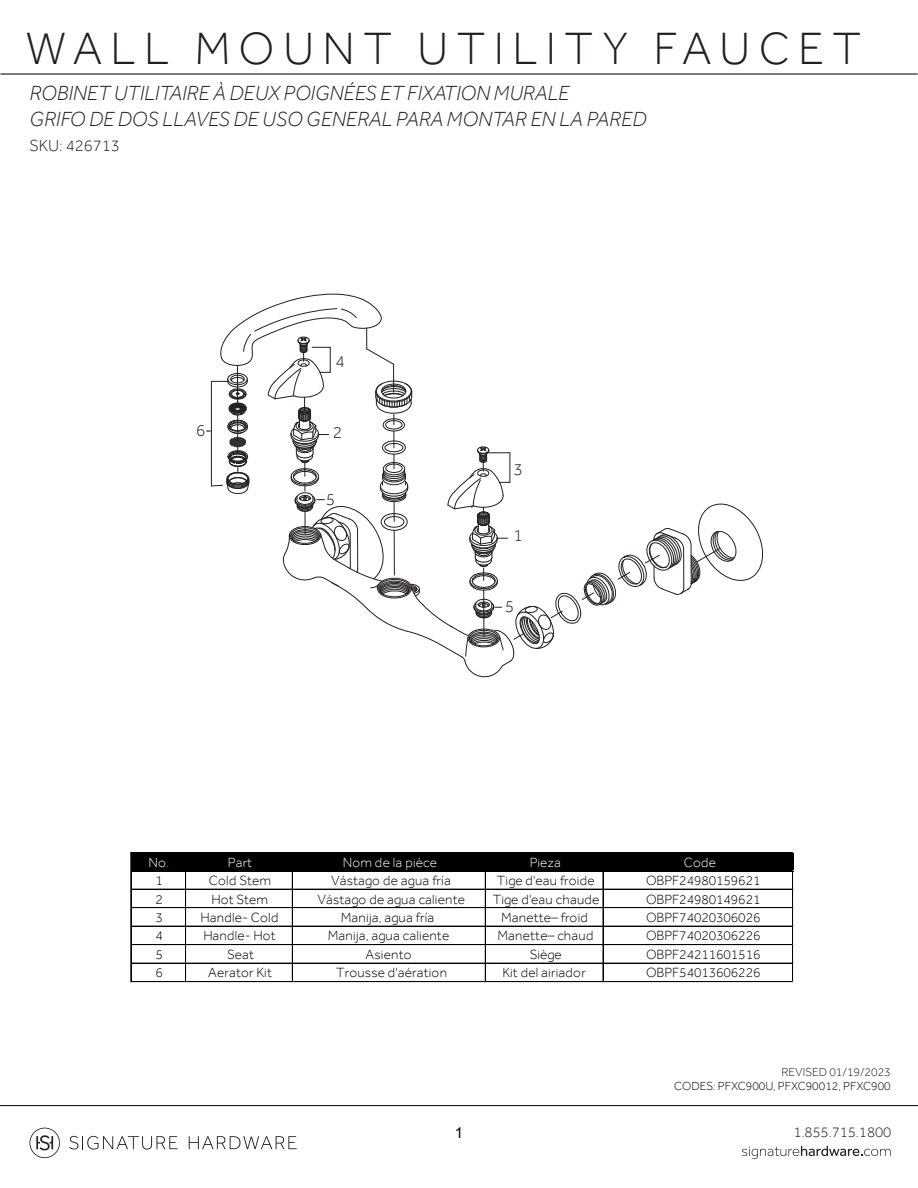
<style>
.page{position:relative;width:918px;height:1188px;background:#fff}
.page>*{position:absolute;margin:0;border:0;box-sizing:border-box;transform-origin:0 0}
.t1{font:300 46.5px "Effra";letter-spacing:.18em;color:#231f20}
.t2{font:italic 300 21px/25.5px "Effra";color:#231f20}
.t3{font:300 17.1px "Effra";color:#231f20}
.t4{font:300 16.5px "Effra";color:#231f20}
.t5{font:300 15px "Effra";letter-spacing:-.01em;color:#231f20}
.t6{font:15px "Arial";color:#010101}
.t7{font:300 13.65px "Effra";color:#000}
.t8{font:300 13.65px "Effra";letter-spacing:.02em;color:#000}
.t9{font:300 13.65px "Effra";letter-spacing:.015em;color:#fff}
.t10{font:300 12px "Effra";color:#010101}
.t11{font:300 12px "Effra";color:#231f20}
</style>
<div class="page">
<svg style="left:29px;top:1128px;width:31px;height:30px"></svg>
<svg style="left:69px;top:1136px;width:109px;height:14px"></svg>
<svg style="left:189px;top:1136px;width:108px;height:13px"></svg>
<hr style="left:0;top:1105px;width:918px;height:1px;background:#151718">
<svg style="left:742px;top:1146px;width:149px;height:13px"></svg>
<hr style="left:0;top:73px;width:918px;height:2px;background:#151718">
<svg style="left:206px;top:293px;width:558px;height:385px"></svg>
<div style="left:132px;top:853px;width:661px;height:18px;background:#000"></div>
<hr style="left:132px;top:852px;width:661px;height:1px;background:#000">
<hr style="left:132px;top:871px;width:661px;height:1px;background:#000">
<hr style="left:132px;top:889px;width:661px;height:1px;background:#000">
<hr style="left:132px;top:907px;width:661px;height:1px;background:#000">
<hr style="left:132px;top:908px;width:661px;height:1px;background:#000">
<hr style="left:132px;top:926px;width:661px;height:1px;background:#000">
<hr style="left:132px;top:944px;width:661px;height:1px;background:#000">
<hr style="left:132px;top:945px;width:661px;height:1px;background:#000">
<hr style="left:132px;top:963px;width:661px;height:1px;background:#000">
<hr style="left:131px;top:852px;width:1px;height:130px;background:#000">
<hr style="left:185px;top:853px;width:1px;height:129px;background:#000">
<hr style="left:186px;top:853px;width:1px;height:129px;background:#000">
<hr style="left:292px;top:853px;width:1px;height:129px;background:#000">
<hr style="left:485px;top:853px;width:1px;height:129px;background:#000">
<hr style="left:603px;top:853px;width:1px;height:129px;background:#000">
<hr style="left:132px;top:981px;width:661px;height:1px;background:#000">
<hr style="left:132px;top:982px;width:661px;height:1px;background:#000">
<hr style="left:792px;top:853px;width:1px;height:129px;background:#000">
<hr style="left:793px;top:853px;width:1px;height:129px;background:#000">
<h1 class="t1" style="left:26px;top:20px;width:837px">WALL MOUNT UTILITY FAUCET</h1>
<h2 class="t2" style="left:30px;top:80px;width:618px">ROBINET UTILITAIRE À DEUX POIGNÉES ET FIXATION MURALE<br>GRIFO DE DOS LLAVES DE USO GENERAL PARA MONTAR EN LA PARED</h2>
<p class="t4" style="left:30px;top:136px;width:92px">SKU: 426713</p>
<p class="t3" style="left:196px;top:420px;width:11px">6</p>
<p class="t3" style="left:336px;top:351px;width:11px">4</p>
<p class="t3" style="left:333px;top:422px;width:11px">2</p>
<p class="t3" style="left:326px;top:489px;width:11px">5</p>
<p class="t3" style="left:513px;top:459px;width:11px">3</p>
<p class="t3" style="left:514px;top:525px;width:11px">1</p>
<p class="t3" style="left:505px;top:596px;width:11px">5</p>
<p class="t9" style="left:149px;top:854px;width:22px">No.</p>
<p class="t9" style="left:228px;top:854px;width:26px">Part</p>
<p class="t9" style="left:343px;top:854px;width:96px">Nom de la pièce</p>
<p class="t9" style="left:530px;top:854px;width:33px">Pieza</p>
<p class="t9" style="left:684px;top:854px;width:34px">Code</p>
<p class="t7" style="left:155px;top:872px;width:9px">1</p>
<p class="t7" style="left:209px;top:872px;width:64px">Cold Stem</p>
<p class="t7" style="left:331px;top:872px;width:121px">Vástago de agua fría</p>
<p class="t7" style="left:497px;top:872px;width:99px">Tige d'eau froide</p>
<p class="t7" style="left:646px;top:872px;width:116px">OBPF24980159621</p>
<p class="t7" style="left:155px;top:891px;width:9px">2</p>
<p class="t7" style="left:212px;top:891px;width:58px">Hot Stem</p>
<p class="t8" style="left:318px;top:892px;width:149px">Vástago de agua caliente</p>
<p class="t8" style="left:493px;top:892px;width:108px">Tige d'eau chaude</p>
<p class="t7" style="left:646px;top:891px;width:116px">OBPF24980149621</p>
<p class="t7" style="left:155px;top:909px;width:9px">3</p>
<p class="t8" style="left:201px;top:909px;width:79px">Handle- Cold</p>
<p class="t8" style="left:341px;top:909px;width:95px">Manija, agua fría</p>
<p class="t7" style="left:501px;top:909px;width:88px">Manette– froid</p>
<p class="t7" style="left:646px;top:909px;width:116px">OBPF74020306026</p>
<p class="t7" style="left:155px;top:928px;width:9px">4</p>
<p class="t8" style="left:203px;top:928px;width:74px">Handle- Hot</p>
<p class="t8" style="left:328px;top:928px;width:123px">Manija, agua caliente</p>
<p class="t7" style="left:498px;top:928px;width:97px">Manette– chaud</p>
<p class="t7" style="left:646px;top:928px;width:116px">OBPF74020306226</p>
<p class="t7" style="left:155px;top:946px;width:9px">5</p>
<p class="t7" style="left:227px;top:946px;width:28px">Seat</p>
<p class="t8" style="left:366px;top:946px;width:48px">Asiento</p>
<p class="t7" style="left:530px;top:946px;width:34px">Siège</p>
<p class="t7" style="left:646px;top:946px;width:116px">OBPF24211601516</p>
<p class="t7" style="left:155px;top:965px;width:9px">6</p>
<p class="t7" style="left:208px;top:965px;width:65px">Aerator Kit</p>
<p class="t7" style="left:336px;top:965px;width:112px">Trousse d'aération</p>
<p class="t8" style="left:502px;top:965px;width:85px">Kit del airiador</p>
<p class="t7" style="left:646px;top:965px;width:116px">OBPF54013606226</p>
<p class="t11" style="left:781px;top:1065px;width:111px">REVISED 01/19/2023</p>
<p class="t10" style="left:674px;top:1079px;width:218px">CODES: PFXC900U, PFXC90012, PFXC900</p>
<p class="t6" style="left:455px;top:1123px;width:10px">1</p>
<p class="t5" style="left:793px;top:1124px;width:99px">1.855.715.1800</p>
</div>
